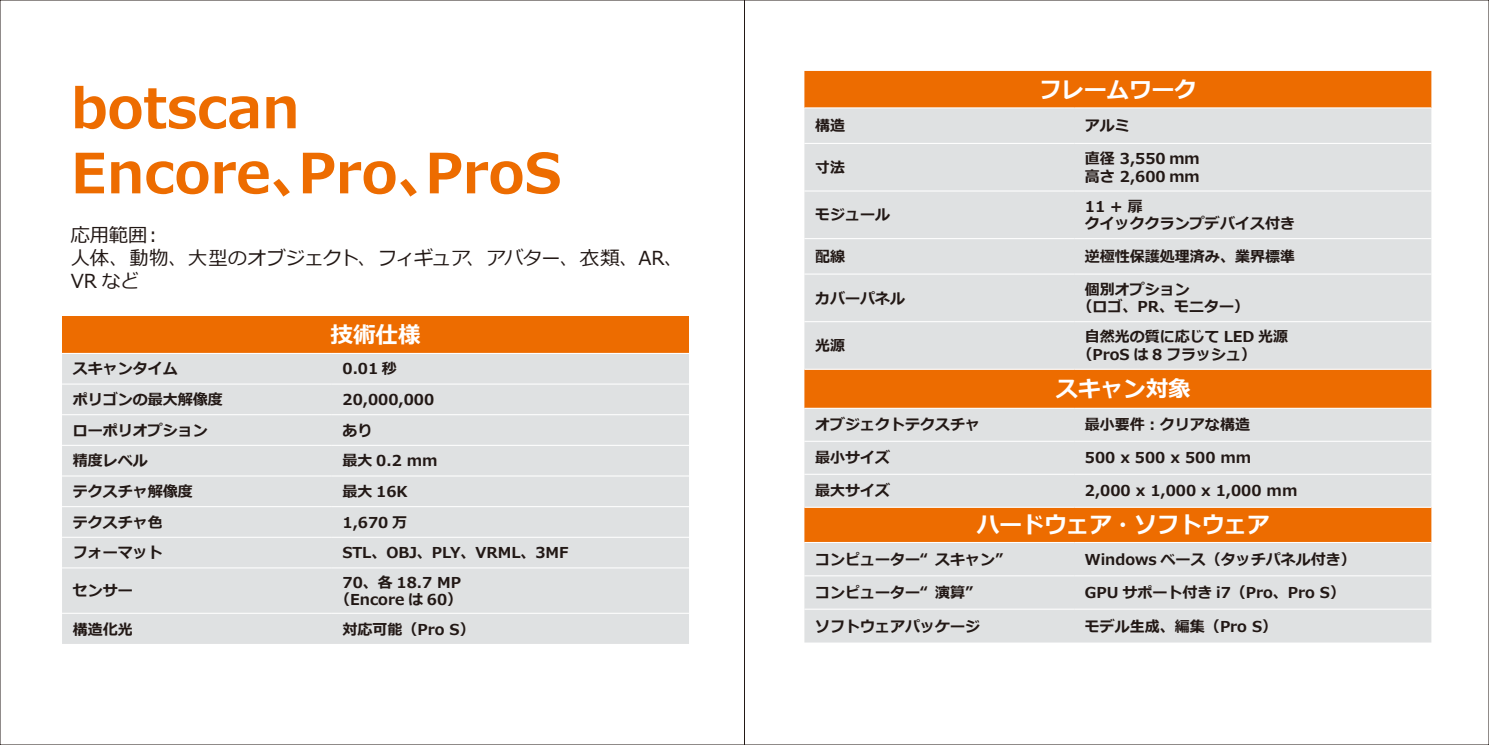
<style>
.page{position:relative;width:1489px;height:745px;background:#fff}
.page>*{position:absolute;margin:0;border:0;box-sizing:border-box;transform-origin:0 0}
.t1{font:700 55.12px/65px "Meiryo";color:#ed6c00}
.t2{font:700 22.5px "Meiryo";color:#fff}
.t3{font:19.25px/23.1px "Meiryo";letter-spacing:-.015em;color:#221815}
.t4{font:700 15px/17.5px "Meiryo";color:#221815}
</style>
<div class="page">
<div style="left:62px;top:316px;width:627px;height:37px;background:#ed6c00"></div>
<div style="left:62px;top:354px;width:627px;height:289px;background:#dfe1e2"></div>
<hr style="left:62px;top:352px;width:270px;height:2px;background:#fff">
<hr style="left:332px;top:352px;width:357px;height:2px;background:#fff">
<hr style="left:62px;top:383px;width:270px;height:1px;background:#fff">
<hr style="left:332px;top:383px;width:357px;height:1px;background:#fff">
<hr style="left:62px;top:414px;width:270px;height:1px;background:#fff">
<hr style="left:332px;top:414px;width:357px;height:1px;background:#fff">
<hr style="left:62px;top:444px;width:270px;height:1px;background:#fff">
<hr style="left:332px;top:444px;width:357px;height:1px;background:#fff">
<hr style="left:62px;top:475px;width:270px;height:1px;background:#fff">
<hr style="left:332px;top:475px;width:357px;height:1px;background:#fff">
<hr style="left:62px;top:505px;width:270px;height:2px;background:#fff">
<hr style="left:332px;top:505px;width:357px;height:2px;background:#fff">
<hr style="left:62px;top:536px;width:270px;height:1px;background:#fff">
<hr style="left:332px;top:536px;width:357px;height:1px;background:#fff">
<hr style="left:62px;top:567px;width:270px;height:1px;background:#fff">
<hr style="left:332px;top:567px;width:357px;height:1px;background:#fff">
<hr style="left:62px;top:612px;width:270px;height:1px;background:#fff">
<hr style="left:332px;top:612px;width:357px;height:1px;background:#fff">
<div style="left:804px;top:71px;width:627px;height:36px;background:#ed6c00"></div>
<svg style="left:804px;top:108px;width:627px;height:534px;background:#e1d1c4"></svg>
<hr style="left:804px;top:143px;width:270px;height:1px;background:#fff">
<hr style="left:1074px;top:143px;width:357px;height:1px;background:#fff">
<hr style="left:804px;top:190px;width:270px;height:1px;background:#fff">
<hr style="left:1074px;top:190px;width:357px;height:1px;background:#fff">
<hr style="left:804px;top:238px;width:270px;height:1px;background:#fff">
<hr style="left:1074px;top:238px;width:357px;height:1px;background:#fff">
<hr style="left:804px;top:273px;width:270px;height:1px;background:#fff">
<hr style="left:1074px;top:273px;width:357px;height:1px;background:#fff">
<hr style="left:804px;top:321px;width:270px;height:1px;background:#fff">
<hr style="left:1074px;top:321px;width:357px;height:1px;background:#fff">
<hr style="left:804px;top:407px;width:270px;height:1px;background:#fff">
<hr style="left:1074px;top:407px;width:357px;height:1px;background:#fff">
<hr style="left:804px;top:440px;width:270px;height:1px;background:#fff">
<hr style="left:1074px;top:440px;width:357px;height:1px;background:#fff">
<hr style="left:804px;top:473px;width:270px;height:1px;background:#fff">
<hr style="left:1074px;top:473px;width:357px;height:1px;background:#fff">
<hr style="left:804px;top:506px;width:270px;height:1px;background:#fff">
<hr style="left:1074px;top:506px;width:357px;height:1px;background:#fff">
<hr style="left:804px;top:541px;width:270px;height:1px;background:#fff">
<hr style="left:1074px;top:541px;width:357px;height:1px;background:#fff">
<hr style="left:804px;top:575px;width:270px;height:1px;background:#fff">
<hr style="left:1074px;top:575px;width:357px;height:1px;background:#fff">
<hr style="left:804px;top:608px;width:270px;height:1px;background:#fff">
<hr style="left:1074px;top:608px;width:357px;height:1px;background:#fff">
<hr style="left:804px;top:368px;width:270px;height:1px;background:#fff">
<hr style="left:1074px;top:368px;width:357px;height:1px;background:#fff">
<h1 class="t1" style="left:71px;top:77px;width:492px">botscan<br>Encore、Pro、ProS</h1>
<p class="t3" style="left:71px;top:223px;width:614px">応用範囲：<br>人体、動物、大型のオブジェクト、フィギュア、アバター、衣類、AR、<br>VR など</p>
<h2 class="t2" style="left:330px;top:322px;width:91px">技術仕様</h2>
<p class="t4" style="left:73px;top:360px;width:106px">スキャンタイム</p>
<p class="t4" style="left:342px;top:360px;width:56px">0.01 秒</p>
<p class="t4" style="left:73px;top:391px;width:151px">ポリゴンの最大解像度</p>
<p class="t4" style="left:342px;top:391px;width:93px">20,000,000</p>
<p class="t4" style="left:73px;top:421px;width:136px">ローポリオプション</p>
<p class="t4" style="left:342px;top:421px;width:31px">あり</p>
<p class="t4" style="left:73px;top:452px;width:76px">精度レベル</p>
<p class="t4" style="left:342px;top:452px;width:97px">最大 0.2 mm</p>
<p class="t4" style="left:73px;top:482px;width:121px">テクスチャ解像度</p>
<p class="t4" style="left:342px;top:482px;width:67px">最大 16K</p>
<p class="t4" style="left:73px;top:513px;width:91px">テクスチャ色</p>
<p class="t4" style="left:342px;top:513px;width:66px">1,670 万</p>
<p class="t4" style="left:73px;top:544px;width:91px">フォーマット</p>
<p class="t4" style="left:342px;top:544px;width:227px">STL、OBJ、PLY、VRML、3MF</p>
<p class="t4" style="left:73px;top:582px;width:61px">センサー</p>
<p class="t4" style="left:335px;top:573px;width:129px;text-align:center">70、各 18.7 MP（Encore は 60）</p>
<p class="t4" style="left:73px;top:620px;width:61px">構造化光</p>
<p class="t4" style="left:342px;top:620px;width:134px">対応可能（Pro S）</p>
<h2 class="t2" style="left:1039px;top:77px;width:159px">フレームワーク</h2>
<p class="t4" style="left:815px;top:117px;width:31px">構造</p>
<p class="t4" style="left:1084px;top:117px;width:46px">アルミ</p>
<p class="t4" style="left:815px;top:159px;width:31px">寸法</p>
<p class="t4" style="left:1084px;top:150px;width:116px">直径 3,550 ｍｍ高さ 2,600 ｍｍ</p>
<p class="t4" style="left:815px;top:206px;width:76px">モジュール</p>
<p class="t4" style="left:1084px;top:198px;width:211px">11+扉<br>クイッククランプデバイス付き</p>
<p class="t4" style="left:815px;top:248px;width:31px">配線</p>
<p class="t4" style="left:1084px;top:248px;width:211px">逆極性保護処理済み、業界標準</p>
<p class="t4" style="left:815px;top:289px;width:91px">カバーパネル</p>
<p class="t4" style="left:1077px;top:281px;width:173px;text-indent:8px">個別オプション<br>（ロゴ、PR、モニター）</p>
<p class="t4" style="left:815px;top:337px;width:31px">光源</p>
<p class="t4" style="left:1077px;top:328px;width:212px;text-indent:8px">自然光の質に応じて LED 光源（ProS は 8 フラッシュ）</p>
<h2 class="t2" style="left:1055px;top:376px;width:136px">スキャン対象</h2>
<p class="t4" style="left:815px;top:416px;width:166px">オブジェクトテクスチャ</p>
<p class="t4" style="left:1084px;top:416px;width:166px">最小要件：クリアな構造</p>
<p class="t4" style="left:815px;top:449px;width:76px">最小サイズ</p>
<p class="t4" style="left:1084px;top:449px;width:168px">500 x 500 x 500 mm</p>
<p class="t4" style="left:815px;top:482px;width:76px">最大サイズ</p>
<p class="t4" style="left:1084px;top:482px;width:214px">2,000 x 1,000 x 1,000 mm</p>
<h2 class="t2" style="left:976px;top:512px;width:294px">ハードウェア・ソフトウェア</h2>
<p class="t4" style="left:815px;top:550px;width:190px">コンピューター“ スキャン”</p>
<p class="t4" style="left:1084px;top:550px;width:272px">Windows ベース（タッチパネル付き）</p>
<p class="t4" style="left:815px;top:584px;width:160px">コンピューター“ 演算”</p>
<p class="t4" style="left:1084px;top:584px;width:262px">GPU サポート付き i7（Pro、Pro S）</p>
<p class="t4" style="left:815px;top:617px;width:166px">ソフトウェアパッケージ</p>
<p class="t4" style="left:1084px;top:617px;width:194px">モデル生成、編集（Pro S）</p>
</div>
